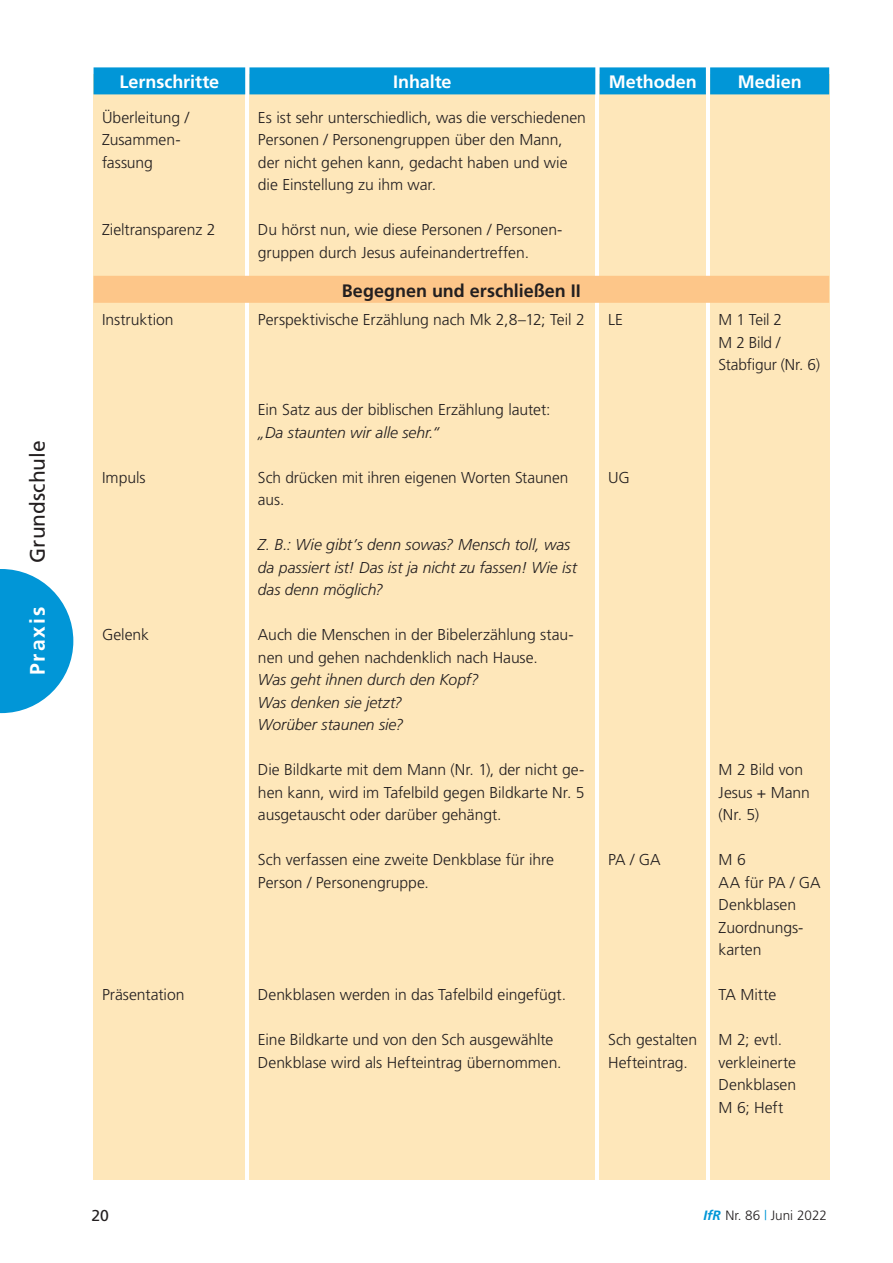
<style>
.page{position:relative;width:893px;height:1263px;background:#fff}
.page>*{position:absolute;margin:0;border:0;box-sizing:border-box;transform-origin:0 0}
.t1{font:21px "Frutiger";color:#231f20}
.t2{font:700 21px "Frutiger";letter-spacing:.1em;color:#fff}
.t3{font:700 18px "Frutiger";color:#fff}
.t4{font:700 18px "Frutiger";color:#231f20}
.t5{font:300 15.75px/22.5px "Frutiger";letter-spacing:-.005em;color:#231f20}
.t6{font:italic 300 15.75px/22.5px "Frutiger";letter-spacing:-.005em;color:#231f20}
.t7{font:15.75px "Frutiger";color:#231f20}
.t8{font:300 13.5px "Frutiger";color:#231f20}
.s1{font-weight:700;font-style:italic;color:#0196d7}
.s2{color:#0196d7}
</style>
<div class="page">
<svg style="left:0;top:569px;width:73px;height:144px"></svg>
<div style="left:94px;top:74px;width:151px;height:1106px;background:#fee7ba"></div>
<div style="left:94px;top:67px;width:151px;height:27px;background:#0196d7"></div>
<div style="left:600px;top:74px;width:106px;height:1106px;background:#fee7ba"></div>
<div style="left:600px;top:67px;width:106px;height:27px;background:#0196d7"></div>
<div style="left:710px;top:74px;width:119px;height:1106px;background:#fee7ba"></div>
<div style="left:710px;top:67px;width:119px;height:27px;background:#0196d7"></div>
<div style="left:249px;top:74px;width:346px;height:1106px;background:#fee7ba"></div>
<div style="left:249px;top:67px;width:346px;height:27px;background:#0196d7"></div>
<div style="left:94px;top:276px;width:735px;height:27px;background:#fdc689"></div>
<h1 class="t1" style="left:25px;top:563px;width:124px;rotate:-90deg">Grundschule</h1>
<h1 class="t2" style="left:25px;top:675px;width:70px;rotate:-90deg">Praxis</h1>
<p class="t3" style="left:120px;top:72px;width:101px">Lernschritte</p>
<p class="t5" style="left:102px;top:106px;width:89px">Überleitung /<br>Zusammen&shy;fassung</p>
<p class="t5" style="left:102px;top:219px;width:115px">Zieltransparenz 2</p>
<p class="t5" style="left:102px;top:309px;width:73px">Instruktion</p>
<p class="t5" style="left:102px;top:466px;width:45px">Impuls</p>
<p class="t5" style="left:102px;top:624px;width:49px">Gelenk</p>
<p class="t5" style="left:102px;top:984px;width:84px">Präsentation</p>
<p class="t3" style="left:393px;top:72px;width:60px">Inhalte</p>
<p class="t5" style="left:258px;top:106px;width:330px">Es ist sehr unterschiedlich, was die verschiedenen Personen / Personengruppen über den Mann, der nicht gehen kann, gedacht haben und wie die Einstellung zu ihm war.</p>
<p class="t5" style="left:258px;top:219px;width:306px">Du hörst nun, wie diese Personen / Personen&shy;gruppen durch Jesus aufeinandertreffen.</p>
<p class="t4" style="left:342px;top:280px;width:241px">Begegnen und erschließen II</p>
<p class="t5" style="left:258px;top:309px;width:328px">Perspektivische Erzählung nach Mk 2,8–12; Teil 2</p>
<p class="t5" style="left:258px;top:399px;width:294px">Ein Satz aus der biblischen Erzählung lautet:</p>
<p class="t6" style="left:258px;top:421px;width:183px">„Da staunten wir alle sehr.“</p>
<p class="t5" style="left:258px;top:466px;width:312px">Sch drücken mit ihren eigenen Worten Staunen aus.</p>
<p class="t6" style="left:258px;top:534px;width:320px">Z. B.: Wie gibt’s denn sowas? Mensch toll, was da passiert ist! Das ist ja nicht zu fassen! Wie ist das denn möglich?</p>
<p class="t5" style="left:258px;top:624px;width:317px">Auch die Menschen in der Bibelerzählung stau&shy;nen und gehen nachdenklich nach Hause.</p>
<p class="t6" style="left:258px;top:669px;width:223px">Was geht ihnen durch den Kopf?<br>Was denken sie jetzt?<br>Worüber staunen sie?</p>
<p class="t5" style="left:258px;top:759px;width:328px;text-align:justify">Die Bildkarte mit dem Mann (Nr. 1), der nicht ge&shy;hen kann, wird im Tafelbild gegen Bildkarte Nr. 5 ausgetauscht oder darüber gehängt.</p>
<p class="t5" style="left:258px;top:849px;width:298px">Sch verfassen eine zweite Denkblase für ihre<br>Person / Personengruppe.</p>
<p class="t5" style="left:258px;top:984px;width:310px">Denkblasen werden in das Tafelbild eingefügt.</p>
<p class="t5" style="left:258px;top:1029px;width:305px">Eine Bildkarte und von den Sch ausgewählte<br>Denkblase wird als Hefteintrag übernommen.</p>
<p class="t3" style="left:609px;top:72px;width:90px">Methoden</p>
<p class="t3" style="left:738px;top:72px;width:65px">Medien</p>
<p class="t5" style="left:608px;top:309px;width:16px">LE</p>
<p class="t5" style="left:608px;top:466px;width:23px">UG</p>
<p class="t5" style="left:719px;top:309px;width:103px">M 1 Teil 2<br>M 2 Bild /<br>Stabfigur (Nr. 6)</p>
<p class="t5" style="left:608px;top:849px;width:54px">PA / GA</p>
<p class="t5" style="left:608px;top:1029px;width:91px">Sch gestalten<br>Hefteintrag.</p>
<p class="t5" style="left:719px;top:759px;width:93px">M 2 Bild von<br>Jesus + Mann (Nr. 5)</p>
<p class="t5" style="left:719px;top:849px;width:104px">M 6<br>AA für PA / GA<br>Denkblasen<br>Zuordnungs&shy;karten</p>
<p class="t5" style="left:719px;top:984px;width:59px">TA Mitte</p>
<p class="t5" style="left:719px;top:1029px;width:79px">M 2; evtl. verkleinerte<br>Denkblasen<br>M 6; Heft</p>
<p class="t7" style="left:91px;top:1206px;width:19px">20</p>
<p class="t8" style="left:703px;top:1208px;width:125px"><span class="s1">IfR</span> Nr. 86 <span class="s2">|</span> Juni 2022</p>
</div>
